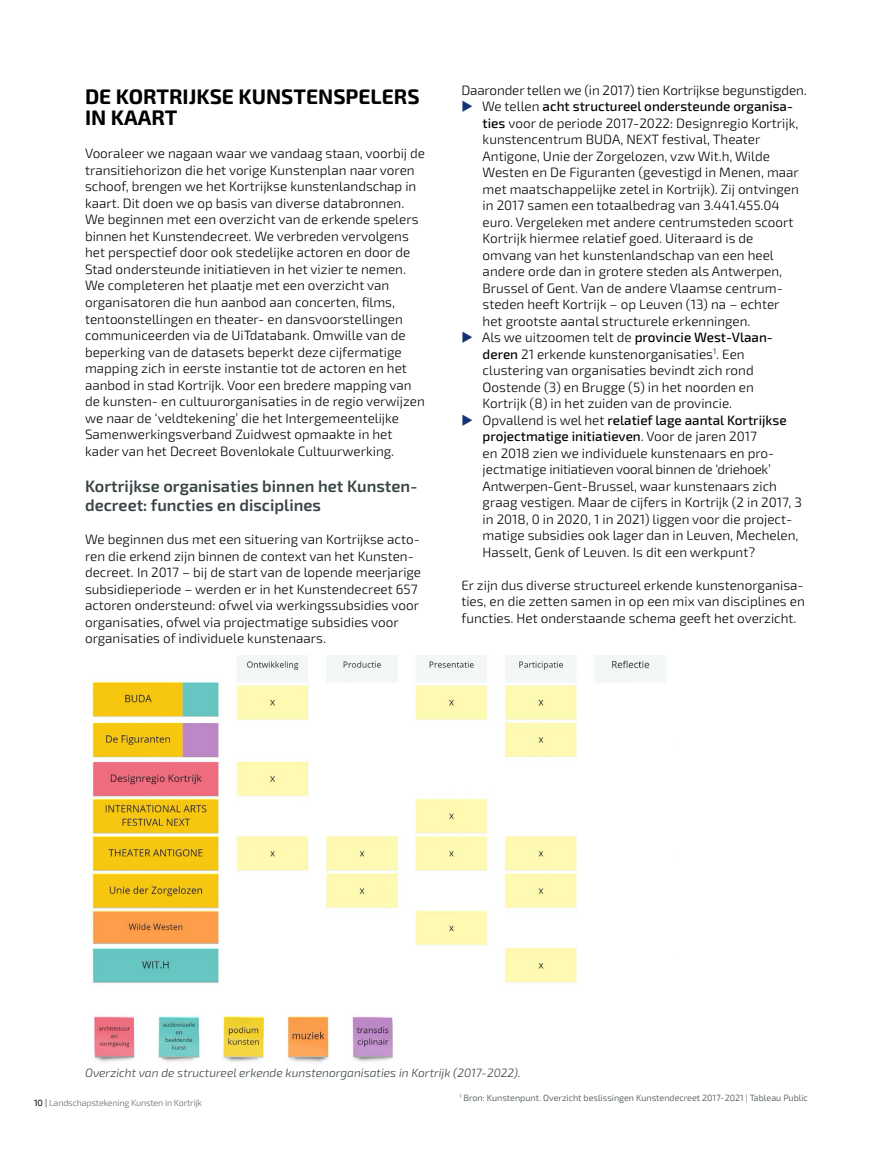
<style>
.page{position:relative;width:893px;height:1149px;background:#fff}
.page>*{position:absolute;margin:0;border:0;box-sizing:border-box;transform-origin:0 0}
.t1{font:700 21px/21px "Exo 2";color:#000}
.t2{font:600 16.5px/19.5px "Exo 2";color:#394346}
.t3{font:300 13.5px/16.5px "Exo 2";color:#000}
.t4{font:italic 300 12px "Exo 2";color:#394346}
.t5{font:300 9px "Exo 2";color:#394346}
.t6{font:300 9px "Exo 2";letter-spacing:-.02em;color:#616c70}
.s1{color:#123274}
.s2{font-weight:500}
.s3{font-weight:400;color:#000}
.s4{color:#000}
</style>
<div class="page">
<img style="left:92px;top:655px;width:573px;height:408px">
<h1 class="t1" style="left:85px;top:85px;width:336px">DE KORTRIJKSE KUNSTENSPELERS<br>IN KAART</h1>
<p class="t3" style="left:85px;top:145px;width:342px">Vooraleer we nagaan waar we vandaag staan, voorbij de transitiehorizon die het vorige Kunstenplan naar voren schoof, brengen we het Kortrijkse kunstenlandschap in kaart. Dit doen we op basis van diverse databronnen.<br>We beginnen met een overzicht van de erkende spelers binnen het Kunstendecreet. We verbreden vervolgens het perspectief door ook stedelijke actoren en door de Stad ondersteunde initiatieven in het vizier te nemen.<br>We completeren het plaatje met een overzicht van organisatoren die hun aanbod aan concerten, films, tentoonstellingen en theater- en dansvoorstellingen communiceerden via de UiTdatabank. Omwille van de beperking van de datasets beperkt deze cijfermatige mapping zich in eerste instantie tot de actoren en het aanbod in stad Kortrijk. Voor een bredere mapping van de kunsten- en cultuurorganisaties in de regio verwijzen we naar de ‘veldtekening’ die het Intergemeentelijke Samenwerkingsverband Zuidwest opmaakte in het kader van het Decreet Bovenlokale Cultuurwerking.</p>
<p class="t2" style="left:85px;top:475px;width:334px">Kortrijkse organisaties binnen het Kunsten&shy;decreet: functies en disciplines</p>
<p class="t3" style="left:85px;top:530px;width:338px">We beginnen dus met een situering van Kortrijkse acto&shy;ren die erkend zijn binnen de context van het Kunsten&shy;decreet. In 2017 – bij de start van de lopende meerjarige subsidieperiode – werden er in het Kunstendecreet 657 actoren ondersteund: ofwel via werkingssubsidies voor organisaties, ofwel via projectmatige subsidies voor organisaties of individuele kunstenaars.</p>
<p class="t3" style="left:461px;top:81px;width:347px">Daaronder tellen we (in 2017) tien Kortrijkse begunstigden.</p>
<p class="t3" style="left:483px;top:98px;width:318px;text-indent:-21px"><span class="s1">◆</span> We tellen <span class="s2">acht structureel ondersteunde organisa&shy;ties</span> voor de periode 2017-2022: Designregio Kortrijk, kunstencentrum BUDA, NEXT festival, Theater Antigone, Unie der Zorgelozen, vzw Wit.h, Wilde Westen en De Figuranten (gevestigd in Menen, maar met maatschappelijke zetel in Kortrijk). Zij ontvingen in 2017 samen een totaalbedrag van 3.441.455.04 euro. Vergeleken met andere centrumsteden scoort Kortrijk hiermee relatief goed. Uiteraard is de omvang van het kunstenlandschap van een heel andere orde dan in grotere steden als Antwerpen, Brussel of Gent. Van de andere Vlaamse centrum&shy;steden heeft Kortrijk – op Leuven (13) na – echter het grootste aantal structurele erkenningen.</p>
<p class="t3" style="left:483px;top:329px;width:292px;text-indent:-21px"><span class="s1">◆</span> Als we uitzoomen telt de <span class="s2">provincie West-Vlaan&shy;deren</span> 21 erkende kunstenorganisaties<sup>1</sup>. Een clustering van organisaties bevindt zich rond Oostende (3) en Brugge (5) in het noorden en Kortrijk (8) in het zuiden van de provincie.</p>
<p class="t3" style="left:483px;top:411px;width:321px;text-indent:-21px"><span class="s1">◆</span> Opvallend is wel het <span class="s2">relatief lage aantal Kortrijkse projectmatige initiatieven</span>. Voor de jaren 2017<br>en 2018 zien we individuele kunstenaars en pro&shy;jectmatige initiatieven vooral binnen de ‘driehoek’ Antwerpen-Gent-Brussel, waar kunstenaars zich graag vestigen. Maar de cijfers in Kortrijk (2 in 2017, 3 in 2018, 0 in 2020, 1 in 2021) liggen voor die project&shy;matige subsidies ook lager dan in Leuven, Mechelen, Hasselt, Genk of Leuven. Is dit een werkpunt?</p>
<p class="t3" style="left:461px;top:576px;width:345px;text-align:justify">Er zijn dus diverse structureel erkende kunstenorganisa&shy;ties, en die zetten samen in op een mix van disciplines en functies. Het onderstaande schema geeft het overzicht.</p>
<p class="t4" style="left:85px;top:1063px;width:437px">Overzicht van de structureel erkende kunstenorganisaties in Kortrijk (2017-2022).</p>
<p class="t5" style="left:459px;top:1090px;width:350px"><sup>1</sup> Bron: Kunstenpunt. Overzicht beslissingen Kunstendecreet 2017-2021 | Tableau Public</p>
<p class="t6" style="left:34px;top:1096px;width:170px"><span class="s3">10</span> <span class="s4">|</span> Landschapstekening Kunsten in Kortrijk</p>
</div>
